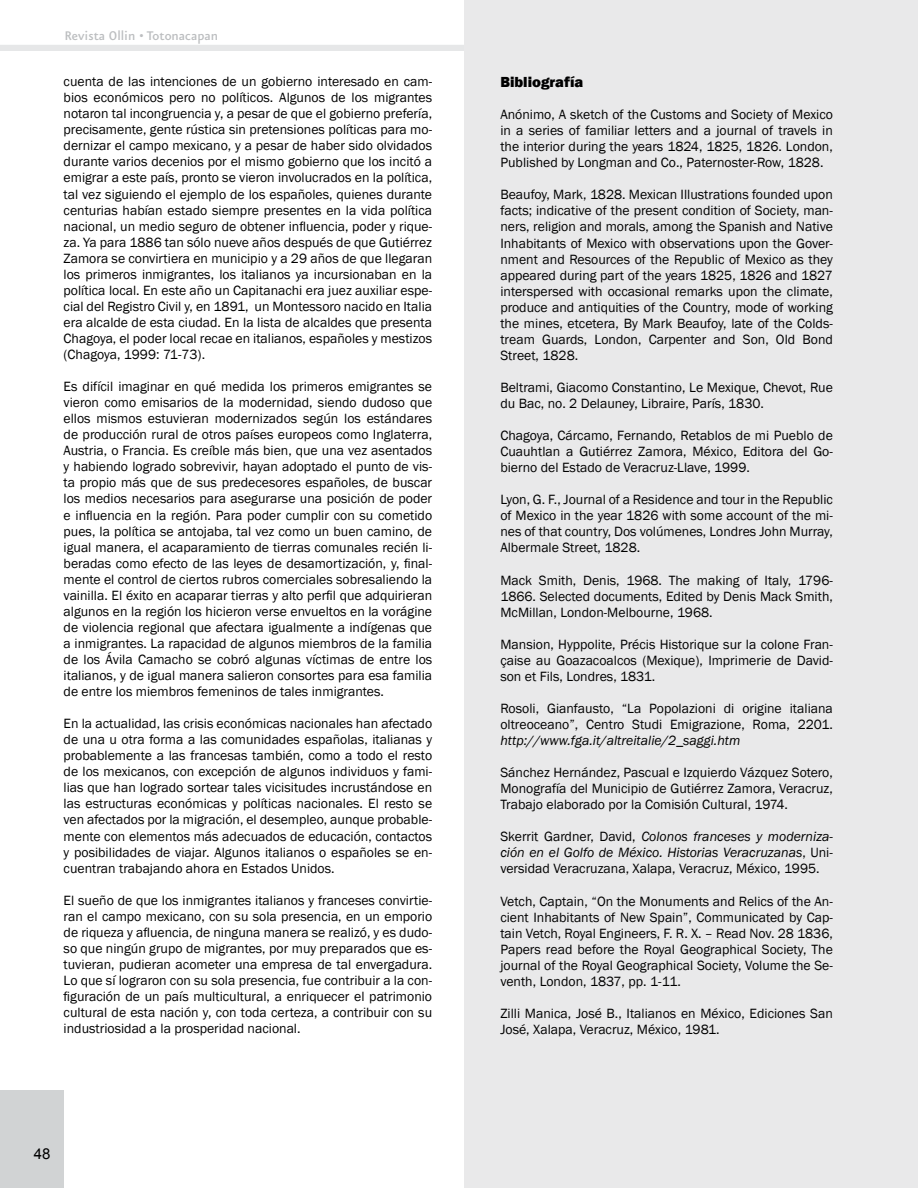
<style>
.page{position:relative;width:918px;height:1188px;background:#fff}
.page>*{position:absolute;margin:0;border:0;box-sizing:border-box;transform-origin:0 0}
.t1{font:500 15px "Eureka Sans";color:#bcbec0}
.t2{font:15px "Franklin Gothic Heavy 2";color:#000}
.t3{font:15px "Arial";color:#000}
.t4{font:13.8px/16px "Franklin Gothic Book 2";color:#000;text-align:justify}
.t5{font:13.8px "Franklin Gothic";color:#000}
.t6{font:italic 13.8px/16px "Franklin Gothic";color:#000}
.s1{font-family:"Franklin Gothic Book 2"}
.s2{font-family:"Franklin Gothic Book 2";font-style:normal}
</style>
<div class="page">
<div style="left:0;top:1090px;width:64px;height:98px;background:#d1d3d4"></div>
<div style="left:0;top:45px;width:464px;height:6px;background:#e6e7e8"></div>
<div style="left:464px;top:0;width:454px;height:1188px;background:#e9e9ea"></div>
<p class="t1" style="left:64px;top:28px;width:155px">Revista Ollin • Totonacapan</p>
<p class="t4" style="left:64px;top:74px;width:370px">cuenta de las intenciones de un gobierno interesado en cam&shy;bios económicos pero no políticos. Algunos de los migrantes notaron tal incongruencia y, a pesar de que el gobierno prefería, precisamente, gente rústica sin pretensiones políticas para mo&shy;dernizar el campo mexicano, y a pesar de haber sido olvidados durante varios decenios por el mismo gobierno que los incitó a emigrar a este país, pronto se vieron involucrados en la política, tal vez siguiendo el ejemplo de los españoles, quienes durante centurias habían estado siempre presentes en la vida política</p>
<p class="t5" style="left:64px;top:217px;width:370px">nacional, un medio seguro de obtener influencia, poder y rique<span class="s1">-</span></p>
<p class="t4" style="left:64px;top:234px;width:370px">za. Ya para 1886 tan sólo nueve años después de que Gutiérrez Zamora se convirtiera en municipio y a 29 años de que llegaran los primeros inmigrantes, los italianos ya incursionaban en la política local. En este año un Capitanachi era juez auxiliar espe&shy;cial del Registro Civil y, en 1891, un Montessoro nacido en Italia era alcalde de esta ciudad. En la lista de alcaldes que presenta Chagoya, el poder local recae en italianos, españoles y mestizos</p>
<p class="t5" style="left:64px;top:346px;width:143px">(Chagoya, 1999: 71-73).</p>
<p class="t4" style="left:64px;top:379px;width:370px">Es difícil imaginar en qué medida los primeros emigrantes se vieron como emisarios de la modernidad, siendo dudoso que ellos mismos estuvieran modernizados según los estándares de producción rural de otros países europeos como Inglaterra, Austria, o Francia. Es creíble más bien, que una vez asentados y habiendo logrado sobrevivir, hayan adoptado el punto de vis&shy;ta propio más que de sus predecesores españoles, de buscar los medios necesarios para asegurarse una posición de poder</p>
<p class="t5" style="left:64px;top:506px;width:370px">e influencia en la región. Para poder cumplir con su cometido</p>
<p class="t4" style="left:64px;top:523px;width:370px">pues, la política se antojaba, tal vez como un buen camino, de igual manera, el acaparamiento de tierras comunales recién li-</p>
<p class="t5" style="left:64px;top:555px;width:370px">beradas como efecto de las leyes de desamortización, y, final<span class="s1">-</span></p>
<p class="t4" style="left:64px;top:571px;width:370px">mente el control de ciertos rubros comerciales sobresaliendo la</p>
<p class="t5" style="left:64px;top:587px;width:370px">vainilla. El éxito en acaparar tierras y alto perfil que adquirieran</p>
<p class="t4" style="left:64px;top:604px;width:370px">algunos en la región los hicieron verse envueltos en la vorágine de violencia regional que afectara igualmente a indígenas que a inmigrantes. La rapacidad de algunos miembros de la familia de los Ávila Camacho se cobró algunas víctimas de entre los italianos, y de igual manera salieron consortes para esa familia de entre los miembros femeninos de tales inmigrantes.</p>
<p class="t4" style="left:64px;top:716px;width:370px">En la actualidad, las crisis económicas nacionales han afectado de una u otra forma a las comunidades españolas, italianas y probablemente a las francesas también, como a todo el resto de los mexicanos, con excepción de algunos individuos y fami&shy;lias que han logrado sortear tales vicisitudes incrustándose en las estructuras económicas y políticas nacionales. El resto se ven afectados por la migración, el desempleo, aunque probable&shy;mente con elementos más adecuados de educación, contactos y posibilidades de viajar. Algunos italianos o españoles se en&shy;cuentran trabajando ahora en Estados Unidos.</p>
<p class="t4" style="left:64px;top:892px;width:370px">El sueño de que los inmigrantes italianos y franceses convirtie&shy;ran el campo mexicano, con su sola presencia, en un emporio</p>
<p class="t5" style="left:64px;top:924px;width:370px">de riqueza y afluencia, de ninguna manera se realizó, y es dudo<span class="s1">-</span></p>
<p class="t4" style="left:64px;top:941px;width:370px">so que ningún grupo de migrantes, por muy preparados que es&shy;tuvieran, pudieran acometer una empresa de tal envergadura.<br>Lo que sí lograron con su sola presencia, fue contribuir a la con-</p>
<p class="t5" style="left:64px;top:988px;width:370px">figuración de un país multicultural, a enriquecer el patrimonio</p>
<p class="t4" style="left:64px;top:1005px;width:370px">cultural de esta nación y, con toda certeza, a contribuir con su industriosidad a la prosperidad nacional.</p>
<p class="t3" style="left:34px;top:1144px;width:18px">48</p>
<p class="t2" style="left:500px;top:72px;width:84px">Bibliografía</p>
<p class="t4" style="left:500px;top:107px;width:334px">Anónimo, A sketch of the Customs and Society of Mexico in a series of familiar letters and a journal of travels in the interior during the years 1824, 1825, 1826. London, Published by Longman and Co., Paternoster-Row, 1828.</p>
<p class="t4" style="left:500px;top:187px;width:334px">Beaufoy, Mark, 1828. Mexican Illustrations founded upon facts; indicative of the present condition of Society, man&shy;ners, religion and morals, among the Spanish and Native Inhabitants of Mexico with observations upon the Gover&shy;nment and Resources of the Republic of Mexico as they appeared during part of the years 1825, 1826 and 1827 interspersed with occasional remarks upon the climate, produce and antiquities of the Country, mode of working the mines, etcetera, By Mark Beaufoy, late of the Colds&shy;tream Guards, London, Carpenter and Son, Old Bond Street, 1828.</p>
<p class="t4" style="left:500px;top:380px;width:334px">Beltrami, Giacomo Constantino, Le Mexique, Chevot, Rue du Bac, no. 2 Delauney, Libraire, París, 1830.</p>
<p class="t4" style="left:500px;top:428px;width:334px">Chagoya, Cárcamo, Fernando, Retablos de mi Pueblo de Cuauhtlan a Gutiérrez Zamora, México, Editora del Go&shy;bierno del Estado de Veracruz-Llave, 1999.</p>
<p class="t4" style="left:500px;top:492px;width:334px">Lyon, G. F., Journal of a Residence and tour in the Republic of Mexico in the year 1826 with some account of the mi&shy;nes of that country, Dos volúmenes, Londres John Murray, Albermale Street, 1828.</p>
<p class="t4" style="left:500px;top:572px;width:334px">Mack Smith, Denis, 1968. The making of Italy, 1796- 1866. Selected documents, Edited by Denis Mack Smith, McMillan, London-Melbourne, 1968.</p>
<p class="t4" style="left:500px;top:636px;width:334px">Mansion, Hyppolite, Précis Historique sur la colone Fran&shy;çaise au Goazacoalcos (Mexique), Imprimerie de David&shy;son et Fils, Londres, 1831.</p>
<p class="t4" style="left:500px;top:701px;width:334px">Rosoli, Gianfausto, “La Popolazioni di origine italiana oltreoceano”, Centro Studi Emigrazione, Roma, 2201.</p>
<p class="t6" style="left:500px;top:733px;width:242px">http://www.fga.it/altreitalie/2_saggi.htm</p>
<p class="t4" style="left:500px;top:765px;width:334px">Sánchez Hernández, Pascual e Izquierdo Vázquez Sotero, Monografía del Municipio de Gutiérrez Zamora, Veracruz, Trabajo elaborado por la Comisión Cultural, 1974.</p>
<p class="t6" style="left:500px;top:829px;width:334px"><span class="s2">Skerrit Gardner, David,</span> Colonos franceses y moderniza&shy;ción en el Golfo de México. Historias Veracruzanas<span class="s2">, Uni-</span></p>
<p class="t4" style="left:500px;top:861px;width:321px">versidad Veracruzana, Xalapa, Veracruz, México, 1995.</p>
<p class="t4" style="left:500px;top:893px;width:334px">Vetch, Captain, “On the Monuments and Relics of the An&shy;cient Inhabitants of New Spain”, Communicated by Cap&shy;tain Vetch, Royal Engineers, F. R. X. – Read Nov. 28 1836, Papers read before the Royal Geographical Society, The journal of the Royal Geographical Society, Volume the Se&shy;venth, London, 1837, pp. 1-11.</p>
<p class="t4" style="left:500px;top:1006px;width:334px">Zilli Manica, José B., Italianos en México, Ediciones San<br>José, Xalapa, Veracruz, México, 1981.</p>
</div>
